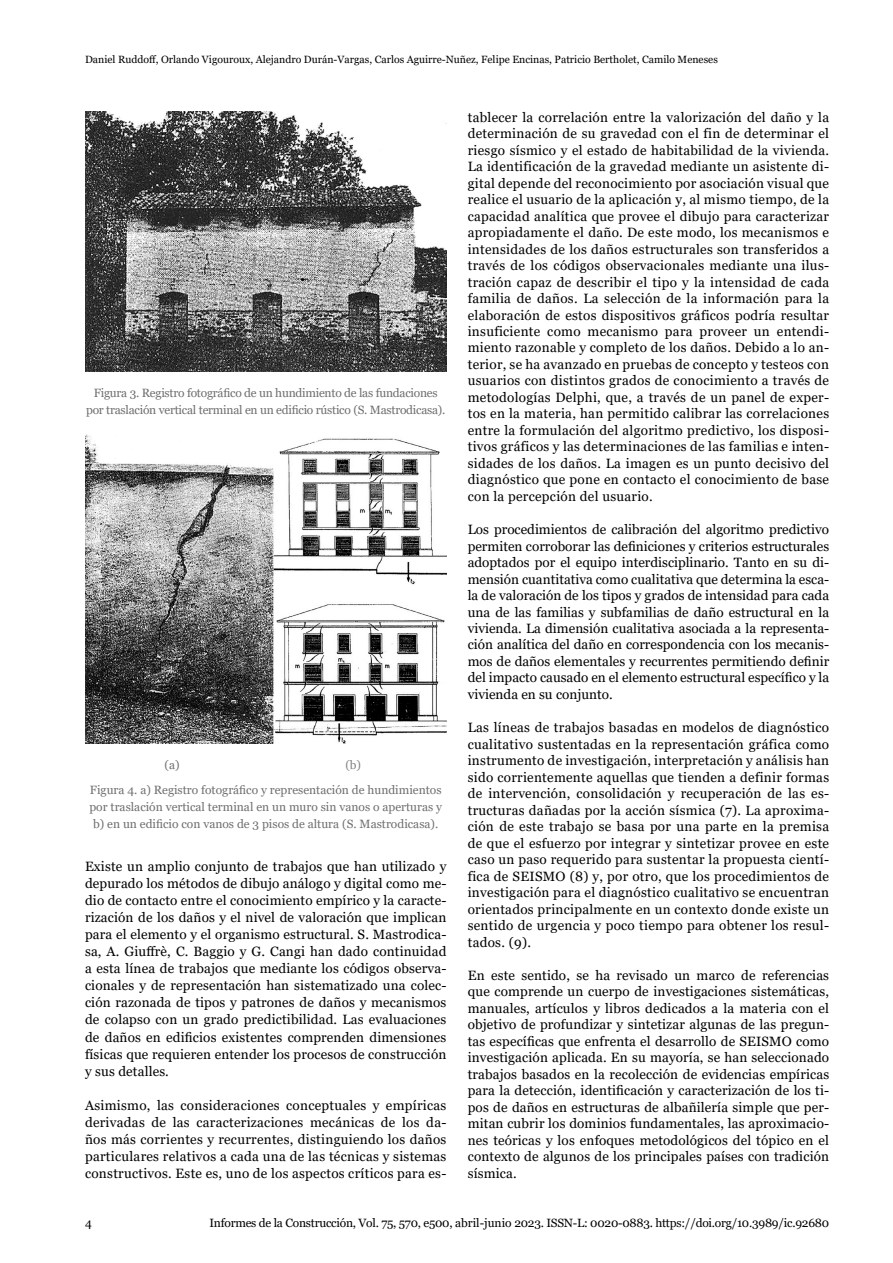
<style>
.page{position:relative;width:893px;height:1263px;background:#fff}
.page>*{position:absolute;margin:0;border:0;box-sizing:border-box;transform-origin:0 0}
.TEXTO_BASE{font:13.5px/16.5px "Georgia";letter-spacing:.015em;color:#000;text-align:justify}
.TIT_FIG{font:12px/17.1px "Georgia";color:#706f6f;text-align:center}
.TIT_FIG-2{font:12px/17.1px "Georgia";letter-spacing:-.02em;color:#706f6f;text-align:center}
.t1{font:12px "Georgia";letter-spacing:-.02em;color:#000}
.TIT_FIG-3{font:12px "Georgia";color:#828282}
.t2{font:10.5px "Georgia";color:#000}
</style>
<div class="page">
<img style="left:85px;top:112px;width:361px;height:260px">
<img style="left:85px;top:434px;width:361px;height:309px">
<p class="t2" style="left:85px;top:53px;width:634px">Daniel Ruddoff, Orlando Vigouroux, Alejandro Durán-Vargas, Carlos Aguirre-Nuñez, Felipe Encinas, Patricio Bertholet, Camilo Meneses</p>
<p class="TIT_FIG-2" style="left:86px;top:385px;width:361px">Figura 3. Registro fotográfico de un hundimiento de las fundaciones por traslación vertical terminal en un edificio rústico (S. Mastrodicasa).</p>
<p class="TIT_FIG" style="left:164px;top:756px;width:17px">(a)</p>
<p class="TIT_FIG-3" style="left:345px;top:757px;width:17px">(b)</p>
<p class="TIT_FIG" style="left:89px;top:782px;width:354px">Figura 4. a) Registro fotográfico y representación de hundimientos por traslación vertical terminal en un muro sin vanos o aperturas y b) en un edificio con vanos de 3 pisos de altura (S. Mastrodicasa).</p>
<p class="TEXTO_BASE" style="left:85px;top:858px;width:363px;line-height:17.1px">Existe un amplio conjunto de trabajos que han utilizado y depurado los métodos de dibujo análogo y digital como me&shy;dio de contacto entre el conocimiento empírico y la caracte&shy;rización de los daños y el nivel de valoración que implican para el elemento y el organismo estructural. S. Mastrodica&shy;sa, A. Giuffrè, C. Baggio y G. Cangi han dado continuidad a esta línea de trabajos que mediante los códigos observa&shy;cionales y de representación han sistematizado una colec&shy;ción razonada de tipos y patrones de daños y mecanismos de colapso con un grado predictibilidad. Las evaluaciones de daños en edificios existentes comprenden dimensiones físicas que requieren entender los procesos de construcción y sus detalles.</p>
<p class="TEXTO_BASE" style="left:85px;top:1097px;width:363px;line-height:17.1px">Asimismo, las consideraciones conceptuales y empíricas derivadas de las caracterizaciones mecánicas de los da&shy;ños más corrientes y recurrentes, distinguiendo los daños particulares relativos a cada una de las técnicas y sistemas constructivos. Este es, uno de los aspectos críticos para es-</p>
<p class="TEXTO_BASE" style="left:468px;top:109px;width:363px">tablecer la correlación entre la valorización del daño y la determinación de su gravedad con el fin de determinar el riesgo sísmico y el estado de habitabilidad de la vivienda.<br>La identificación de la gravedad mediante un asistente di&shy;gital depende del reconocimiento por asociación visual que realice el usuario de la aplicación y, al mismo tiempo, de la capacidad analítica que provee el dibujo para caracterizar apropiadamente el daño. De este modo, los mecanismos e intensidades de los daños estructurales son transferidos a través de los códigos observacionales mediante una ilus&shy;tración capaz de describir el tipo y la intensidad de cada familia de daños. La selección de la información para la elaboración de estos dispositivos gráficos podría resultar insuficiente como mecanismo para proveer un entendi&shy;miento razonable y completo de los daños. Debido a lo an&shy;terior, se ha avanzado en pruebas de concepto y testeos con usuarios con distintos grados de conocimiento a través de metodologías Delphi, que, a través de un panel de exper&shy;tos en la materia, han permitido calibrar las correlaciones entre la formulación del algoritmo predictivo, los disposi&shy;tivos gráficos y las determinaciones de las familias e inten&shy;sidades de los daños. La imagen es un punto decisivo del diagnóstico que pone en contacto el conocimiento de base con la percepción del usuario.</p>
<p class="TEXTO_BASE" style="left:468px;top:521px;width:363px">Los procedimientos de calibración del algoritmo predictivo permiten corroborar las definiciones y criterios estructurales adoptados por el equipo interdisciplinario. Tanto en su di&shy;mensión cuantitativa como cualitativa que determina la esca&shy;la de valoración de los tipos y grados de intensidad para cada una de las familias y subfamilias de daño estructural en la vivienda. La dimensión cualitativa asociada a la representa&shy;ción analítica del daño en correspondencia con los mecanis&shy;mos de daños elementales y recurrentes permitiendo definir del impacto causado en el elemento estructural específico y la vivienda en su conjunto.</p>
<p class="TEXTO_BASE" style="left:468px;top:720px;width:363px">Las líneas de trabajos basadas en modelos de diagnóstico cualitativo sustentadas en la representación gráfica como instrumento de investigación, interpretación y análisis han sido corrientemente aquellas que tienden a definir formas de intervención, consolidación y recuperación de las es&shy;tructuras dañadas por la acción sísmica (7). La aproxima&shy;ción de este trabajo se basa por una parte en la premisa de que el esfuerzo por integrar y sintetizar provee en este caso un paso requerido para sustentar la propuesta cientí&shy;fica de SEISMO (8) y, por otro, que los procedimientos de investigación para el diagnóstico cualitativo se encuentran orientados principalmente en un contexto donde existe un sentido de urgencia y poco tiempo para obtener los resul&shy;tados. (9).</p>
<p class="TEXTO_BASE" style="left:468px;top:967px;width:363px">En este sentido, se ha revisado un marco de referencias que comprende un cuerpo de investigaciones sistemáticas, manuales, artículos y libros dedicados a la materia con el objetivo de profundizar y sintetizar algunas de las pregun&shy;tas específicas que enfrenta el desarrollo de SEISMO como investigación aplicada. En su mayoría, se han seleccionado trabajos basados en la recolección de evidencias empíricas para la detección, identificación y caracterización de los ti&shy;pos de daños en estructuras de albañilería simple que per&shy;mitan cubrir los dominios fundamentales, las aproximacio&shy;nes teóricas y los enfoques metodológicos del tópico en el contexto de algunos de los principales países con tradición sísmica.</p>
<p class="t1" style="left:85px;top:1215px;width:8px">4</p>
<p class="t1" style="left:209px;top:1215px;width:621px">Informes de la Construcción, Vol. 75, 570, e500, abril-junio 2023. ISSN-L: 0020-0883. https://doi.org/10.3989/ic.92680</p>
</div>
